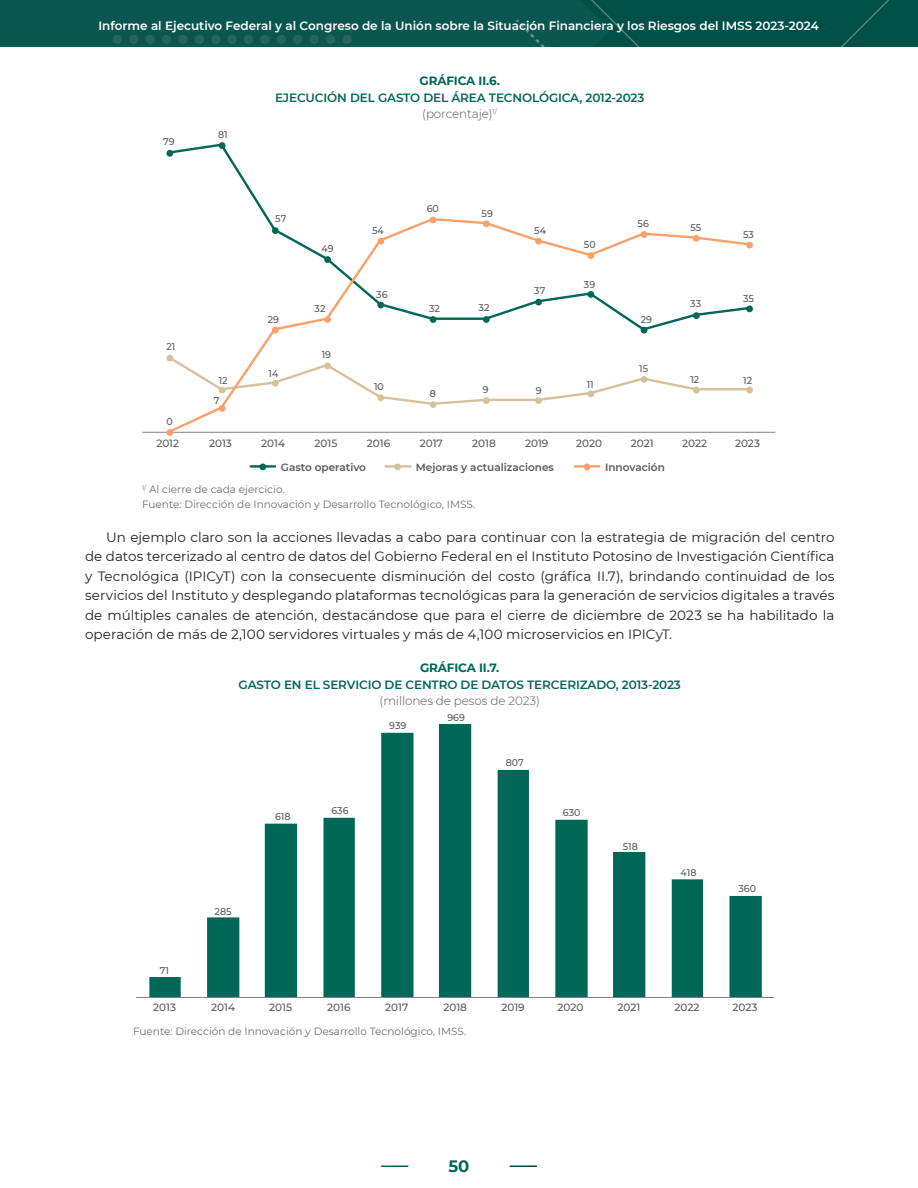
<style>
.page{position:relative;width:918px;height:1188px;background:#fff}
.page>*{position:absolute;margin:0;border:0;box-sizing:border-box;transform-origin:0 0}
.t1{font:700 16.5px "Montserrat";color:#006756}
.Txt_mon_9_Regular_co{font:13.5px/19.5px "Montserrat";color:#231f20;text-align:justify}
.t2{font:600 12px "Montserrat";color:#fff}
.Titulo_de_cuadros_y{font:600 12px "Montserrat";letter-spacing:-.01em;color:#006756}
.Cuadros_titulo_gris{font:300 12px "Montserrat";letter-spacing:-.01em;color:#57585a}
.Cuadro_I_I_y_Grafica{font:700 12px "Montserrat";letter-spacing:-.01em;color:#006756}
.Fuente_llamadas_cuad{font:10.5px "Montserrat";color:#6c6d70}
.t3{font:500 10.5px "Montserrat";letter-spacing:-.005em;color:#57585a}
.t4{font:600 10.5px "Montserrat";color:#57585a}
.t5{font:500 9.75px "Montserrat";color:#57585a}
</style>
<div class="page">
<svg style="left:0;top:0;width:918px;height:47px;background:#07544e"></svg>
<svg style="left:382px;top:1166px;width:26px;height:1px"></svg>
<svg style="left:510px;top:1166px;width:26px;height:1px"></svg>
<hr style="left:143px;top:432px;width:632px;height:1px;background:#808285">
<div style="left:166px;top:150px;width:7px;height:7px;background:#006756;border-radius:50%"></div>
<div style="left:219px;top:142px;width:6px;height:7px;background:#006756;border-radius:50%"></div>
<svg style="left:166px;top:217px;width:586px;height:218px"></svg>
<div style="left:166px;top:429px;width:7px;height:7px;background:#f8a16a;border-radius:50%"></div>
<div style="left:219px;top:405px;width:6px;height:7px;background:#f8a16a;border-radius:50%"></div>
<div style="left:272px;top:327px;width:7px;height:7px;background:#f8a16a;border-radius:50%"></div>
<div style="left:324px;top:316px;width:7px;height:7px;background:#f8a16a;border-radius:50%"></div>
<div style="left:377px;top:238px;width:7px;height:7px;background:#f8a16a;border-radius:50%"></div>
<svg style="left:430px;top:217px;width:6px;height:6px"></svg>
<div style="left:483px;top:220px;width:7px;height:7px;background:#f8a16a;border-radius:50%"></div>
<div style="left:535px;top:238px;width:7px;height:7px;background:#f8a16a;border-radius:50%"></div>
<div style="left:587px;top:252px;width:7px;height:7px;background:#f8a16a;border-radius:50%"></div>
<div style="left:641px;top:231px;width:6px;height:7px;background:#f8a16a;border-radius:50%"></div>
<div style="left:693px;top:235px;width:7px;height:7px;background:#f8a16a;border-radius:50%"></div>
<div style="left:746px;top:242px;width:7px;height:6px;background:#f8a16a;border-radius:50%"></div>
<hr style="left:251px;top:465px;width:24px;height:3px;background:#006756">
<div style="left:259px;top:464px;width:7px;height:6px;background:#006756;border-radius:50%"></div>
<hr style="left:386px;top:465px;width:25px;height:3px;background:#d6c19c">
<div style="left:394px;top:464px;width:7px;height:6px;background:#d6c19c;border-radius:50%"></div>
<hr style="left:575px;top:465px;width:24px;height:3px;background:#f8a16a">
<svg style="left:584px;top:464px;width:6px;height:6px"></svg>
<svg style="left:149px;top:724px;width:613px;height:273px"></svg>
<hr style="left:136px;top:997px;width:638px;height:1px;background:#808285">
<p class="t2" style="left:98px;top:17px;width:722px">Informe al Ejecutivo Federal y al Congreso de la Unión sobre la Situación Financiera y los Riesgos del IMSS 2023-2024</p>
<p class="t5" style="left:163px;top:135px;width:13px">79</p>
<p class="t5" style="left:218px;top:128px;width:11px">81</p>
<p class="t5" style="left:166px;top:340px;width:10px">21</p>
<p class="t5" style="left:166px;top:414px;width:8px">0</p>
<p class="t5" style="left:219px;top:373px;width:10px">12</p>
<p class="t5" style="left:214px;top:393px;width:7px">7</p>
<p class="Cuadro_I_I_y_Grafica" style="left:420px;top:72px;width:82px">GRÁFICA II.6.</p>
<p class="Titulo_de_cuadros_y" style="left:275px;top:89px;width:371px">EJECUCIÓN DEL GASTO DEL ÁREA TECNOLÓGICA, 2012-2023</p>
<p class="Cuadros_titulo_gris" style="left:422px;top:106px;width:76px">(porcentaje)<sup>1/</sup></p>
<p class="t5" style="left:275px;top:212px;width:13px">57</p>
<p class="t5" style="left:268px;top:313px;width:13px">29</p>
<p class="t5" style="left:321px;top:242px;width:14px">49</p>
<p class="t5" style="left:315px;top:302px;width:12px">32</p>
<p class="t5" style="left:322px;top:348px;width:11px">19</p>
<p class="t5" style="left:372px;top:224px;width:13px">54</p>
<p class="t5" style="left:376px;top:287px;width:13px">36</p>
<p class="t5" style="left:427px;top:202px;width:14px">60</p>
<p class="t5" style="left:482px;top:206px;width:13px">59</p>
<p class="t5" style="left:429px;top:302px;width:12px">32</p>
<p class="t5" style="left:479px;top:301px;width:12px">32</p>
<p class="t5" style="left:534px;top:224px;width:13px">54</p>
<p class="t5" style="left:534px;top:284px;width:13px">37</p>
<p class="t5" style="left:584px;top:238px;width:13px">50</p>
<p class="t5" style="left:584px;top:277px;width:13px">39</p>
<p class="t5" style="left:638px;top:217px;width:13px">56</p>
<p class="t5" style="left:690px;top:220px;width:12px">55</p>
<p class="t5" style="left:641px;top:313px;width:13px">29</p>
<p class="t5" style="left:690px;top:297px;width:12px">33</p>
<p class="t5" style="left:743px;top:228px;width:12px">53</p>
<p class="t5" style="left:743px;top:291px;width:12px">35</p>
<p class="t5" style="left:269px;top:366px;width:11px">14</p>
<p class="t5" style="left:374px;top:380px;width:11px">10</p>
<p class="t5" style="left:430px;top:387px;width:8px">8</p>
<p class="t5" style="left:483px;top:383px;width:7px">9</p>
<p class="t5" style="left:536px;top:384px;width:7px">9</p>
<p class="t5" style="left:587px;top:377px;width:9px">11</p>
<p class="t5" style="left:639px;top:362px;width:10px">15</p>
<p class="t5" style="left:690px;top:373px;width:10px">12</p>
<p class="t5" style="left:743px;top:373px;width:10px">12</p>
<p class="t3" style="left:156px;top:436px;width:24px">2012</p>
<p class="t3" style="left:209px;top:436px;width:24px">2013</p>
<p class="t3" style="left:261px;top:436px;width:25px">2014</p>
<p class="t3" style="left:315px;top:436px;width:24px">2015</p>
<p class="t3" style="left:367px;top:436px;width:25px">2016</p>
<p class="t3" style="left:420px;top:436px;width:25px">2017</p>
<p class="t3" style="left:472px;top:436px;width:25px">2018</p>
<p class="t3" style="left:525px;top:436px;width:25px">2019</p>
<p class="t3" style="left:576px;top:436px;width:27px">2020</p>
<p class="t3" style="left:631px;top:436px;width:24px">2021</p>
<p class="t3" style="left:682px;top:436px;width:27px">2022</p>
<p class="t3" style="left:735px;top:436px;width:27px">2023</p>
<p class="t4" style="left:281px;top:460px;width:87px">Gasto operativo</p>
<p class="t4" style="left:416px;top:460px;width:140px">Mejoras y actualizaciones</p>
<p class="t4" style="left:605px;top:460px;width:61px">Innovación</p>
<p class="Fuente_llamadas_cuad" style="left:142px;top:482px;width:144px"><sup>1/</sup> Al cierre de cada ejercicio.</p>
<p class="Fuente_llamadas_cuad" style="left:142px;top:497px;width:335px">Fuente: Dirección de Innovación y Desarrollo Tecnológico, IMSS.</p>
<p class="Txt_mon_9_Regular_co" style="left:85px;top:526px;width:751px;text-indent:21px">Un ejemplo claro son la acciones llevadas a cabo para continuar con la estrategia de migración del centro de datos tercerizado al centro de datos del Gobierno Federal en el Instituto Potosino de Investigación Científica y Tecnológica (IPICyT) con la consecuente disminución del costo (gráfica II.7), brindando continuidad de los servicios del Instituto y desplegando plataformas tecnológicas para la generación de servicios digitales a través de múltiples canales de atención, destacándose que para el cierre de diciembre de 2023 se ha habilitado la operación de más de 2,100 servidores virtuales y más de 4,100 microservicios en IPICyT.</p>
<p class="Cuadro_I_I_y_Grafica" style="left:420px;top:659px;width:81px">GRÁFICA II.7.</p>
<p class="Titulo_de_cuadros_y" style="left:239px;top:676px;width:444px">GASTO EN EL SERVICIO DE CENTRO DE DATOS TERCERIZADO, 2013-2023</p>
<p class="Cuadros_titulo_gris" style="left:380px;top:693px;width:162px">(millones de pesos de 2023)</p>
<p class="t5" style="left:160px;top:964px;width:11px">71</p>
<p class="t5" style="left:215px;top:905px;width:18px">285</p>
<p class="t5" style="left:275px;top:809px;width:17px">618</p>
<p class="t5" style="left:331px;top:804px;width:19px">636</p>
<p class="t5" style="left:389px;top:719px;width:19px">939</p>
<p class="t5" style="left:447px;top:710px;width:19px">969</p>
<p class="t5" style="left:506px;top:756px;width:20px">807</p>
<p class="t5" style="left:563px;top:806px;width:19px">630</p>
<p class="t5" style="left:623px;top:839px;width:17px">518</p>
<p class="t5" style="left:681px;top:866px;width:17px">418</p>
<p class="t5" style="left:739px;top:882px;width:19px">360</p>
<p class="t3" style="left:153px;top:1000px;width:24px">2013</p>
<p class="t3" style="left:211px;top:1000px;width:25px">2014</p>
<p class="t3" style="left:269px;top:1000px;width:24px">2015</p>
<p class="t3" style="left:327px;top:1000px;width:25px">2016</p>
<p class="t3" style="left:385px;top:1000px;width:25px">2017</p>
<p class="t3" style="left:443px;top:1000px;width:25px">2018</p>
<p class="t3" style="left:501px;top:1000px;width:25px">2019</p>
<p class="t3" style="left:558px;top:1000px;width:27px">2020</p>
<p class="t3" style="left:618px;top:1000px;width:24px">2021</p>
<p class="t3" style="left:675px;top:1000px;width:27px">2022</p>
<p class="t3" style="left:733px;top:1000px;width:27px">2023</p>
<p class="Fuente_llamadas_cuad" style="left:133px;top:1024px;width:335px">Fuente: Dirección de Innovación y Desarrollo Tecnológico, IMSS.</p>
<p class="t1" style="left:448px;top:1155px;width:23px">50</p>
</div>
